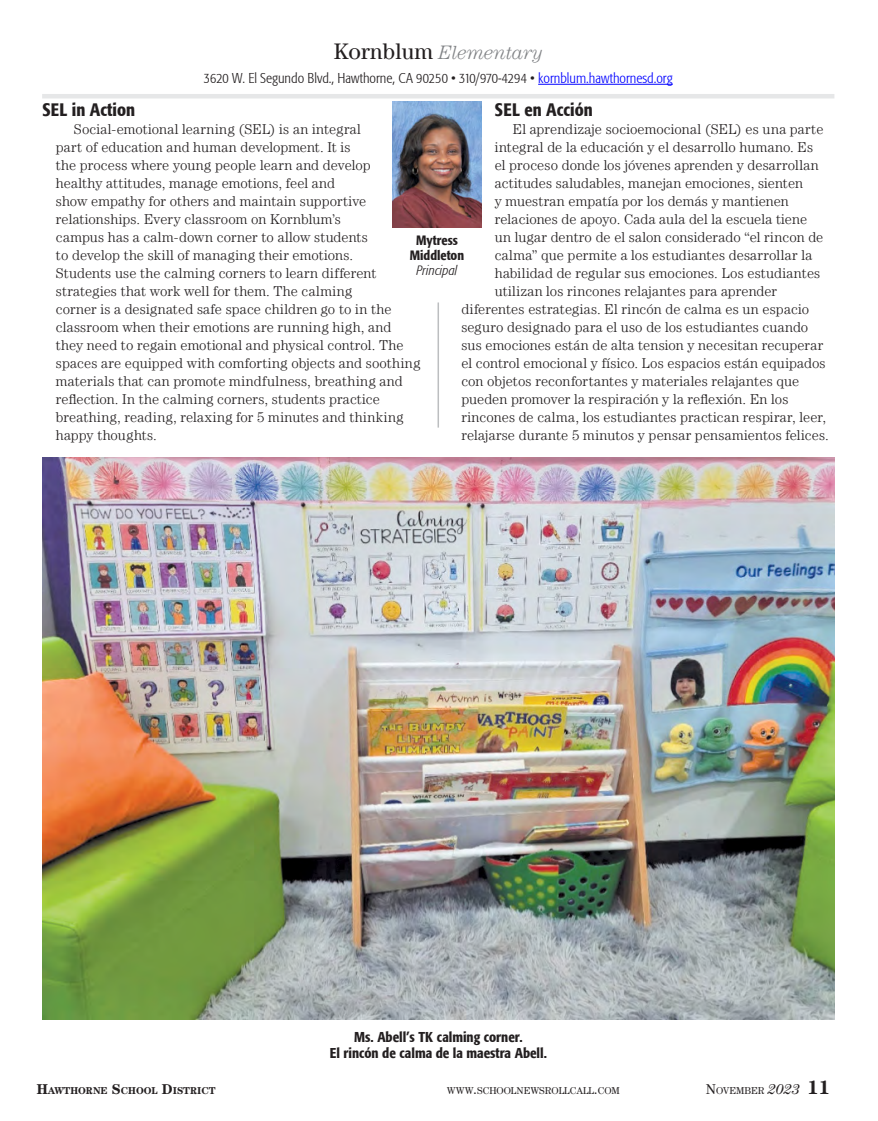
<style>
.page{position:relative;width:878px;height:1121px;background:#fff}
.page>*{position:absolute;margin:0;border:0;box-sizing:border-box;transform-origin:0 0}
.t1{font:italic 300 19.5px "Century LT";letter-spacing:-.005em;color:#808285}
.t2{font:500 condensed 18px "Formata";color:#231f20}
.t3{font:300 14.25px/18px "Century LT";letter-spacing:.01em;color:#231f20}
.t4{font:300 condensed 14.25px "Formata";color:#231f20}
.t5{font:500 condensed 14.25px/16.5px "Formata";color:#231f20;text-align:center}
.t6{font:500 condensed 13.5px/15px "Formata";color:#231f20;text-align:center}
.t7{font:italic 300 condensed 13.5px "Formata";letter-spacing:.005em;color:#231f20}
.t8{font:10.05px "Century LT";color:#231f20}
.t9{font:700 10.05px "Century LT";color:#231f20}
.s1{font-weight:400;font-style:normal;font-size:22.5px;color:#231f20}
.s2{color:#00f}
.s3{font-size:14.25px}
.s4{font-style:italic;font-size:14.25px}
.s5{font-weight:700;font-size:19.5px}
</style>
<div class="page">
<hr style="left:42px;top:94px;width:792px;height:4px;background:#e6e7e8">
<hr style="left:538px;top:84px;width:134px;height:1px;background:#00f">
<hr style="left:437px;top:302px;width:2px;height:125px;background:#bcbec0">
<img style="left:393px;top:102px;width:88px;height:126px">
<img style="left:42px;top:458px;width:792px;height:561px">
<h1 class="t1" style="left:333px;top:42px;width:211px"><span class="s1">Kornblum</span> Elementary</h1>
<p class="t4" style="left:204px;top:70px;width:470px">3620 W. El Segundo Blvd., Hawthorne, CA 90250 • 310/970-4294 • <span class="s2">kornblum.hawthornesd.org</span></p>
<p class="t2" style="left:495px;top:98px;width:99px">SEL en Acción</p>
<p class="t3" style="left:513px;top:119px;width:312px">El aprendizaje socioemocional (SEL) es una parte</p>
<p class="t3" style="left:495px;top:137px;width:320px">integral de la educación y el desarrollo humano. Es</p>
<p class="t3" style="left:495px;top:155px;width:325px">el proceso donde los jóvenes aprenden y desarrollan</p>
<p class="t3" style="left:495px;top:173px;width:310px">actitudes saludables, manejan emociones, sienten</p>
<p class="t3" style="left:495px;top:191px;width:295px">y muestran empatía por los demás y mantienen</p>
<p class="t3" style="left:495px;top:209px;width:314px">relaciones de apoyo. Cada aula del la escuela tiene</p>
<p class="t3" style="left:495px;top:227px;width:330px">un lugar dentro de el salon considerado “el rincon de</p>
<p class="t3" style="left:494px;top:245px;width:319px">calma” que permite a los estudiantes desarrollar la</p>
<p class="t3" style="left:494px;top:263px;width:327px">habilidad de regular sus emociones. Los estudiantes</p>
<p class="t3" style="left:494px;top:281px;width:284px">utilizan los rincones relajantes para aprender</p>
<p class="t3" style="left:461px;top:299px;width:349px">diferentes estrategias. El rincón de calma es un espacio</p>
<p class="t3" style="left:461px;top:317px;width:348px">seguro designado para el uso de los estudiantes cuando</p>
<p class="t3" style="left:461px;top:335px;width:363px">sus emociones están de alta tension y necesitan recuperar</p>
<p class="t3" style="left:461px;top:353px;width:366px">el control emocional y físico. Los espacios están equipados</p>
<p class="t3" style="left:461px;top:371px;width:339px">con objetos reconfortantes y materiales relajantes que</p>
<p class="t3" style="left:461px;top:389px;width:328px">pueden promover la respiración y la reflexión. En los</p>
<p class="t3" style="left:461px;top:407px;width:366px">rincones de calma, los estudiantes practican respirar, leer,</p>
<p class="t3" style="left:461px;top:425px;width:369px">relajarse durante 5 minutos y pensar pensamientos felices.</p>
<p class="t2" style="left:42px;top:98px;width:94px">SEL in Action</p>
<p class="t3" style="left:56px;top:119px;width:366px;text-indent:18px">Social-emotional learning (SEL) is an integral<br>part of education and human development. It is<br>the process where young people learn and develop healthy attitudes, manage emotions, feel and<br>show empathy for others and maintain supportive relationships. Every classroom on Kornblum’s<br>campus has a calm-down corner to allow students<br>to develop the skill of managing their emotions.<br>Students use the calming corners to learn different strategies that work well for them. The calming<br>corner is a designated safe space children go to in the classroom when their emotions are running high, and they need to regain emotional and physical control. The spaces are equipped with comforting objects and soothing materials that can promote mindfulness, breathing and reflection. In the calming corners, students practice breathing, reading, relaxing for 5 minutes and thinking happy thoughts.</p>
<p class="t6" style="left:410px;top:232px;width:56px">Mytress<br>Middleton</p>
<p class="t7" style="left:416px;top:262px;width:42px">Principal</p>
<p class="t5" style="left:330px;top:1028px;width:219px">Ms. Abell’s TK calming corner.<br>El rincón de calma de la maestra Abell.</p>
<p class="t9" style="left:37px;top:1084px;width:180px"><span class="s3">H</span>AWTHORNE <span class="s3">S</span>CHOOL <span class="s3">D</span>ISTRICT</p>
<p class="t8" style="left:447px;top:1084px;width:174px">WWW<span class="s3">.</span>SCHOOLNEWSROLLCALL<span class="s3">.</span>COM</p>
<p class="t8" style="left:705px;top:1084px;width:126px"><span class="s3">N</span>OVEMBER <span class="s4">2023</span> <span class="s5">11</span></p>
</div>
